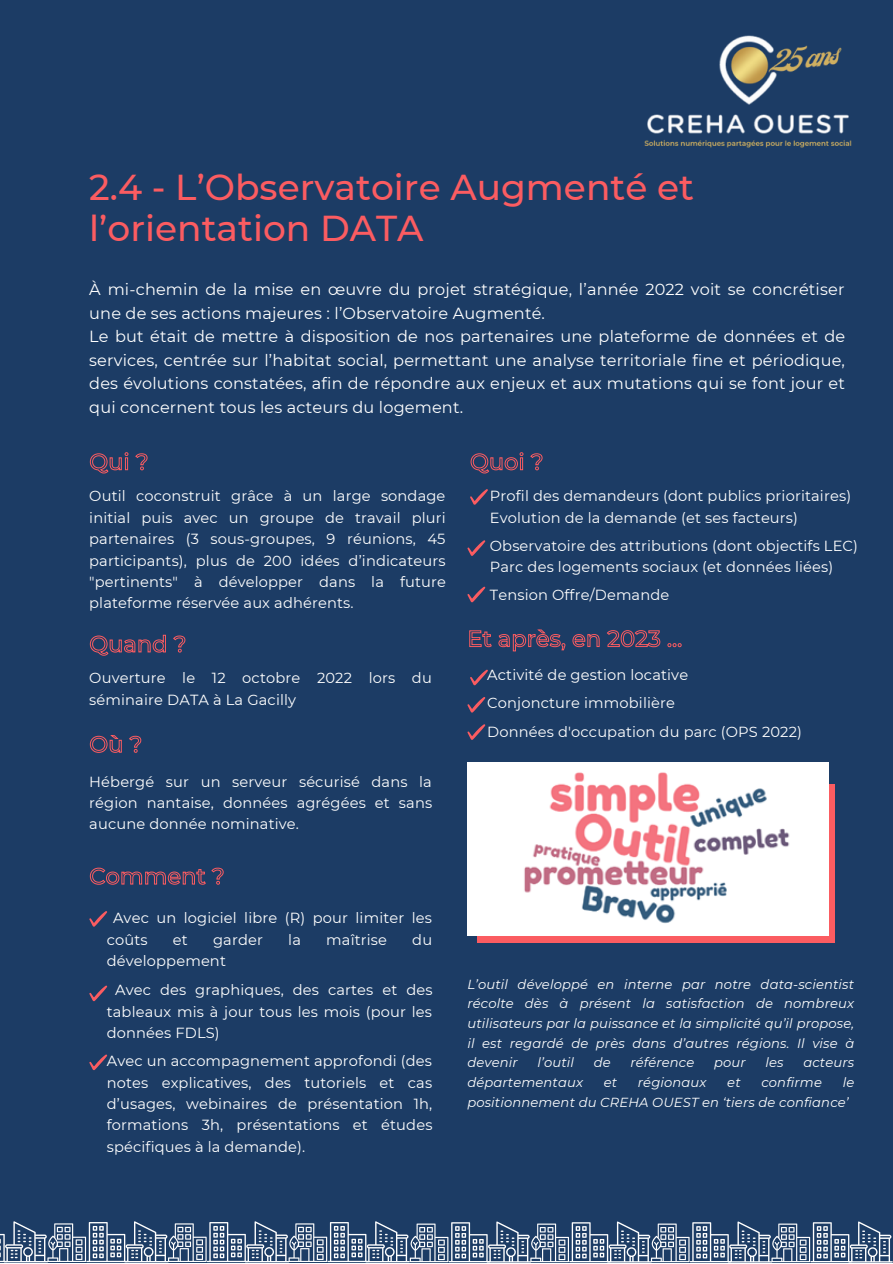
<style>
.page{position:relative;width:893px;height:1264px;background:#fff}
.page>*{position:absolute;margin:0;border:0;box-sizing:border-box;transform-origin:0 0}
.t1{font:500 36px/40.5px "Montserrat";color:#fb5c61}
.t2{font:16.05px/23.5px "Montserrat";letter-spacing:.01em;color:#fff}
.t3{font:14.55px/21.3px "Montserrat";letter-spacing:.01em;color:#fff;text-align:justify}
.t4{font:italic 13.05px/19.6px "Montserrat";letter-spacing:.01em;color:#fff;text-align:justify}
</style>
<div class="page">
<div style="left:0;top:0;width:892px;height:1262px;background:#1c3c65"></div>
<svg style="left:470px;top:489px;width:18px;height:15px"></svg>
<svg style="left:467px;top:540px;width:18px;height:16px"></svg>
<svg style="left:467px;top:586px;width:18px;height:16px"></svg>
<svg style="left:467px;top:697px;width:18px;height:15px"></svg>
<svg style="left:467px;top:724px;width:18px;height:16px"></svg>
<svg style="left:470px;top:669px;width:18px;height:16px"></svg>
<div style="left:477px;top:784px;width:358px;height:159px;background:#fb5c61"></div>
<img style="left:467px;top:762px;width:361px;height:173px">
<svg style="left:89px;top:911px;width:18px;height:15px"></svg>
<svg style="left:89px;top:985px;width:18px;height:16px"></svg>
<svg style="left:89px;top:1054px;width:18px;height:16px"></svg>
<svg style="left:89px;top:634px;width:97px;height:22px"></svg>
<svg style="left:89px;top:452px;width:59px;height:22px"></svg>
<svg style="left:470px;top:452px;width:73px;height:22px"></svg>
<svg style="left:89px;top:867px;width:135px;height:18px"></svg>
<svg style="left:469px;top:629px;width:213px;height:22px"></svg>
<svg style="left:0;top:1221px;width:892px;height:41px"></svg>
<svg style="left:89px;top:735px;width:53px;height:18px"></svg>
<img style="left:644px;top:35px;width:208px;height:113px">
<p class="t1" style="left:89px;top:167px;width:606px">2.4 - L’Observatoire Augmenté et l’orientation DATA</p>
<p class="t2" style="left:89px;top:277px;width:756px">À mi-chemin de la mise en œuvre du projet stratégique, l’année 2022 voit se concrétiser une de ses actions majeures : l’Observatoire Augmenté.</p>
<p class="t2" style="left:89px;top:324px;width:757px;text-align:justify">Le but était de mettre à disposition de nos partenaires une plateforme de données et de services, centrée sur l’habitat social, permettant une analyse territoriale fine et périodique, des évolutions constatées, afin de répondre aux enjeux et aux mutations qui se font jour et qui concernent tous les acteurs du logement.</p>
<p class="t3" style="left:89px;top:485px;width:358px">Outil coconstruit grâce à un large sondage initial puis avec un groupe de travail pluri partenaires (3 sous-groupes, 9 réunions, 45 participants), plus de 200 idées d’indicateurs "pertinents" à développer dans la future plateforme réservée aux adhérents.</p>
<p class="t3" style="left:89px;top:667px;width:344px">Ouverture le 12 octobre 2022 lors du séminaire DATA à La Gacilly</p>
<p class="t3" style="left:89px;top:770px;width:344px">Hébergé sur un serveur sécurisé dans la région nantaise, données agrégées et sans aucune donnée nominative.</p>
<p class="t3" style="left:490px;top:485px;width:363px">Profil des demandeurs (dont publics prioritaires)</p>
<p class="t3" style="left:490px;top:507px;width:310px">Evolution de la demande (et ses facteurs)</p>
<p class="t3" style="left:490px;top:535px;width:370px">Observatoire des attributions (dont objectifs LEC)</p>
<p class="t3" style="left:490px;top:556px;width:345px">Parc des logements sociaux (et données liées)</p>
<p class="t3" style="left:490px;top:584px;width:181px">Tension Offre/Demande</p>
<p class="t3" style="left:487px;top:664px;width:202px">Activité de gestion locative</p>
<p class="t3" style="left:487px;top:692px;width:189px">Conjoncture immobilière</p>
<p class="t3" style="left:487px;top:720px;width:316px">Données d'occupation du parc (OPS 2022)</p>
<p class="t3" style="left:107px;top:907px;width:327px;text-indent:6px">Avec un logiciel libre (R) pour limiter les coûts</p>
<p class="t3" style="left:173px;top:928px;width:16px">et</p>
<p class="t3" style="left:213px;top:928px;width:51px">garder</p>
<p class="t3" style="left:288px;top:928px;width:14px">la</p>
<p class="t3" style="left:326px;top:928px;width:62px">maîtrise</p>
<p class="t3" style="left:412px;top:928px;width:21px">du</p>
<p class="t3" style="left:107px;top:950px;width:121px">développement</p>
<p class="t3" style="left:107px;top:979px;width:327px;text-indent:8px">Avec des graphiques, des cartes et des tableaux mis à jour tous les mois (pour les données FDLS)</p>
<p class="t3" style="left:107px;top:1050px;width:327px">Avec un accompagnement approfondi (des notes explicatives, des tutoriels et cas d’usages, webinaires de présentation 1h, formations 3h, présentations et études spécifiques à la demande).</p>
<p class="t4" style="left:467px;top:974px;width:388px">L’outil développé en interne par notre data-scientist récolte dès à présent la satisfaction de nombreux utilisateurs par la puissance et la simplicité qu’il propose, il est regardé de près dans d’autres régions. Il vise à devenir</p>
<p class="t4" style="left:537px;top:1052px;width:38px">l’outil</p>
<p class="t4" style="left:593px;top:1052px;width:18px">de</p>
<p class="t4" style="left:630px;top:1052px;width:65px">référence</p>
<p class="t4" style="left:714px;top:1052px;width:33px">pour</p>
<p class="t4" style="left:765px;top:1052px;width:20px">les</p>
<p class="t4" style="left:803px;top:1052px;width:52px">acteurs</p>
<p class="t4" style="left:467px;top:1072px;width:117px">départementaux</p>
<p class="t4" style="left:603px;top:1072px;width:15px">et</p>
<p class="t4" style="left:638px;top:1072px;width:70px">régionaux</p>
<p class="t4" style="left:727px;top:1072px;width:15px">et</p>
<p class="t4" style="left:761px;top:1072px;width:62px">confirme</p>
<p class="t4" style="left:467px;top:1072px;width:388px;text-indent:375px">le positionnement du CREHA OUEST en ‘tiers de confiance’</p>
</div>
